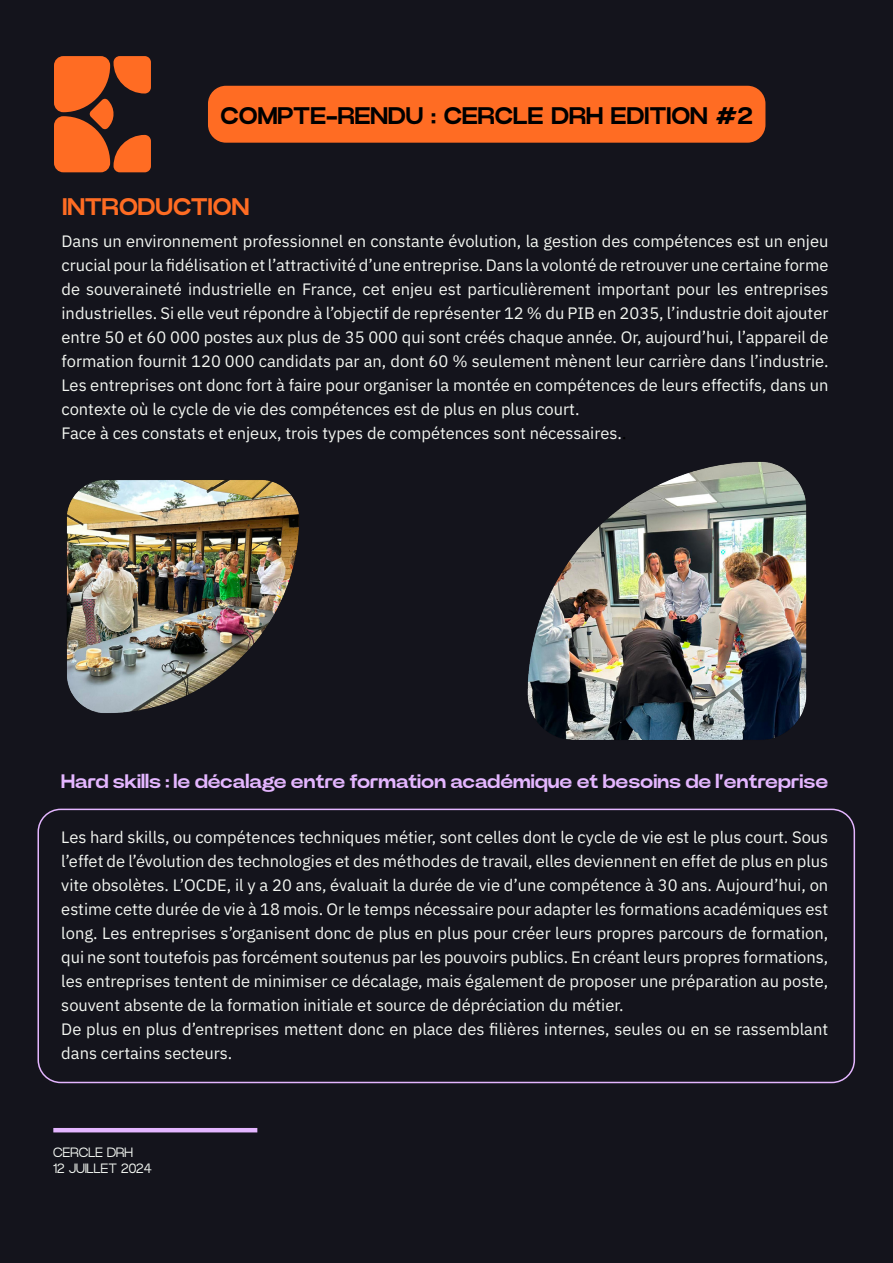
<style>
.page{position:relative;width:893px;height:1263px;background:#14141c}
.page>*{position:absolute;margin:0;border:0;box-sizing:border-box;transform-origin:0 0}
.t1{font:700 24px "Power Grotesk";color:#000}
.t2{font:700 24px "Power Grotesk";color:#ff6c23}
.t3{font:700 19.5px "Power Grotesk";color:#e4b6ff}
.t4{font:16.5px/24px "Anuphan";color:#f4f7f2}
.t5{font:300 13.5px/16.2px "Power Grotesk";color:#f3f7f2}
.s1{font-size:18px;color:#000}
</style>
<div class="page">
<hr style="left:53px;top:1128px;width:204px;height:4px;background:#e4b6ff">
<svg style="left:89px;top:103px;width:25px;height:22px"></svg>
<div style="left:54px;top:56px;width:56px;height:56px;background:#ff6c23;border-radius:9px"></div>
<div style="left:114px;top:56px;width:37px;height:38px;background:#ff6c23;border-radius:6px"></div>
<div style="left:114px;top:135px;width:37px;height:37px;background:#ff6c23;border-radius:6px"></div>
<div style="left:54px;top:116px;width:56px;height:56px;background:#ff6c23;border-radius:9px"></div>
<div style="left:38px;top:809px;width:817px;height:274px;border:2px solid #e4b6ff;border-radius:22px"></div>
<div style="left:208px;top:86px;width:557px;height:57px;background:#ff6c23;border-radius:18px"></div>
<img style="left:527px;top:461px;width:280px;height:279px">
<img style="left:66px;top:480px;width:233px;height:233px">
<h1 class="t1" style="left:220px;top:101px;width:534px">COMPTE-RENDU : CERCLE DRH EDITION #2</h1>
<h1 class="t2" style="left:62px;top:192px;width:188px">INTRODUCTION</h1>
<p class="t4" style="left:62px;top:228px;width:768px">Dans un environnement professionnel en constante évolution, la gestion des compétences est un enjeu crucial pour la fidélisation et l’attractivité d’une entreprise. Dans la volonté de retrouver une certaine forme de souveraineté industrielle en France, cet enjeu est particulièrement important pour les entreprises industrielles. Si elle veut répondre à l’objectif de représenter 12 % du PIB en 2035, l’industrie doit ajouter entre 50 et 60 000 postes aux plus de 35 000 qui sont créés chaque année. Or, aujourd’hui, l’appareil de formation fournit 120 000 candidats par an, dont 60 % seulement mènent leur carrière dans l’industrie.<br>Les entreprises ont donc fort à faire pour organiser la montée en compétences de leurs effectifs, dans un contexte où le cycle de vie des compétences est de plus en plus court.<br>Face à ces constats et enjeux, trois types de compétences sont nécessaires.<span class="s1">.</span></p>
<p class="t3" style="left:61px;top:769px;width:768px">Hard skills : le décalage entre formation académique et besoins de l’entreprise</p>
<p class="t4" style="left:61px;top:824px;width:768px">Les hard skills, ou compétences techniques métier, sont celles dont le cycle de vie est le plus court. Sous l’effet de l’évolution des technologies et des méthodes de travail, elles deviennent en effet de plus en plus vite obsolètes. L’OCDE, il y a 20 ans, évaluait la durée de vie d’une compétence à 30 ans. Aujourd’hui, on estime cette durée de vie à 18 mois. Or le temps nécessaire pour adapter les formations académiques est long. Les entreprises s’organisent donc de plus en plus pour créer leurs propres parcours de formation, qui ne sont toutefois pas forcément soutenus par les pouvoirs publics. En créant leurs propres formations, les entreprises tentent de minimiser ce décalage, mais également de proposer une préparation au poste, souvent absente de la formation initiale et source de dépréciation du métier.<br>De plus en plus d’entreprises mettent donc en place des filières internes, seules ou en se rassemblant dans certains secteurs.</p>
<p class="t5" style="left:53px;top:1144px;width:100px">CERCLE DRH<br>12 JUILLET 2024</p>
</div>
